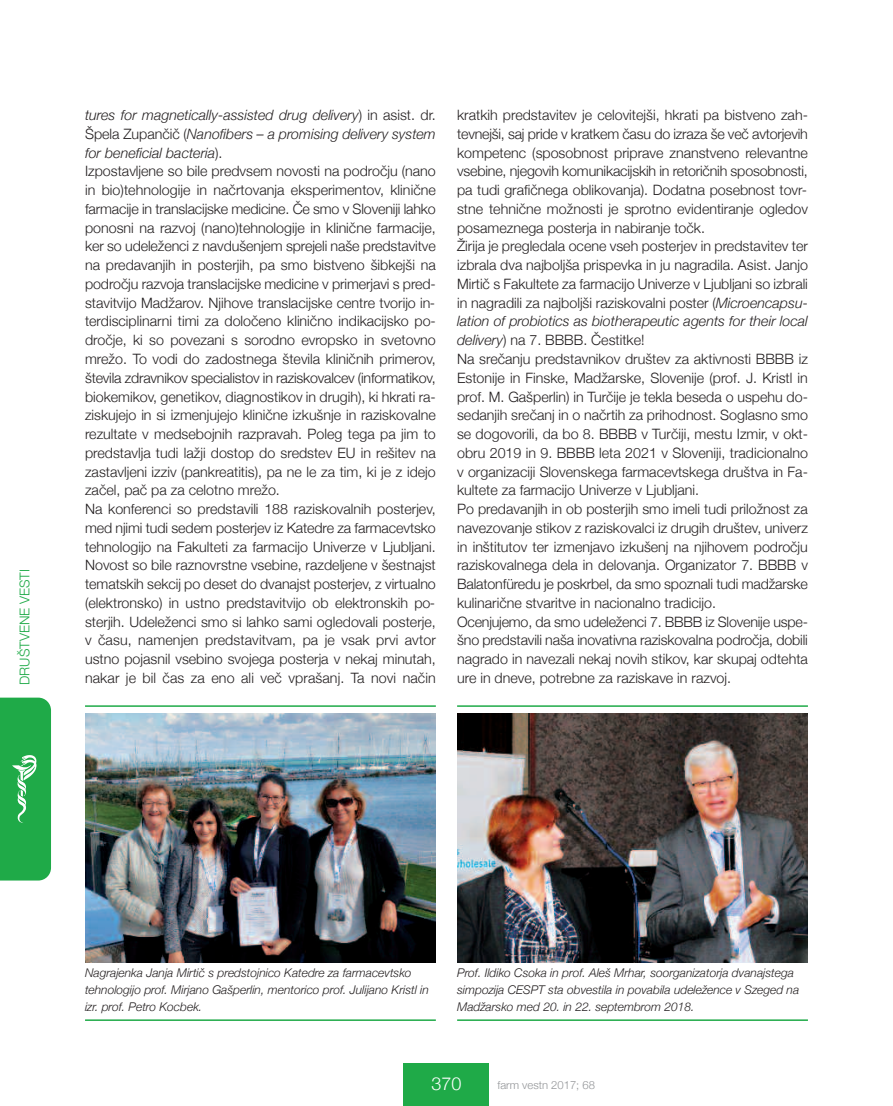
<style>
.page{position:relative;width:893px;height:1106px;background:#fff}
.page>*{position:absolute;margin:0;border:0;box-sizing:border-box;transform-origin:0 0}
.t1{font:300 18px "Helvetica Neue";color:#fff}
.t2{font:300 14.25px/18.8px "Helvetica Neue";color:#231f20}
.t3{font:300 13.5px "Helvetica Neue";color:#1faa48}
.t4{font:italic 300 12px/16.8px "Helvetica Neue";color:#231f20}
.t5{font:300 11.25px "Helvetica Neue";color:#939598}
.s1{font-style:italic}
</style>
<div class="page">
<div style="left:404px;top:1063px;width:85px;height:43px;background:#1faa48"></div>
<svg style="left:0;top:697px;width:51px;height:183px;background:#2bae51"></svg>
<hr style="left:85px;top:705px;width:351px;height:2px;background:#1faa48">
<img style="left:85px;top:713px;width:351px;height:249px">
<img style="left:457px;top:713px;width:351px;height:249px">
<hr style="left:85px;top:1019px;width:351px;height:1px;background:#1faa48">
<hr style="left:457px;top:705px;width:351px;height:2px;background:#1faa48">
<hr style="left:457px;top:1019px;width:351px;height:1px;background:#1faa48">
<p class="t3" style="left:16px;top:685px;width:117px;rotate:-90deg">DRUŠTVENE VESTI</p>
<p class="t2" style="left:85px;top:105px;width:352px"><span class="s1">tures for magnetically-assisted drug delivery</span>) in asist. dr.<br>Špela zupančič (<span class="s1">Nanofibers – a promising delivery system for beneficial bacteria</span>).<br>Izpostavljene so bile predvsem novosti na področju (nano in bio)tehnologije in načrtovanja eksperimentov, klinične farmacije in translacijske medicine. Če smo v Sloveniji lahko ponosni na razvoj (nano)tehnologije in klinične farmacije, ker so udeleženci z navdušenjem sprejeli naše predstavitve na predavanjih in posterjih, pa smo bistveno šibkejši na področju razvoja translacijske medicine v primerjavi s pred&shy;stavitvijo madžarov. Njihove translacijske centre tvorijo in&shy;terdisciplinarni timi za določeno klinično indikacijsko po&shy;dročje, ki so povezani s sorodno evropsko in svetovno mrežo. To vodi do zadostnega števila kliničnih primerov, števila zdravnikov specialistov in raziskovalcev (informatikov, biokemikov, genetikov, diagnostikov in drugih), ki hkrati ra&shy;ziskujejo in si izmenjujejo klinične izkušnje in raziskovalne rezultate v medsebojnih razpravah. poleg tega pa jim to predstavlja tudi lažji dostop do sredstev EU in rešitev na zastavljeni izziv (pankreatitis), pa ne le za tim, ki je z idejo začel, pač pa za celotno mrežo.<br>Na konferenci so predstavili 188 raziskovalnih posterjev, med njimi tudi sedem posterjev iz Katedre za farmacevtsko tehnologijo na Fakulteti za farmacijo Univerze v Ljubljani.<br>Novost so bile raznovrstne vsebine, razdeljene v šestnajst tematskih sekcij po deset do dvanajst posterjev, z virtualno (elektronsko) in ustno predstavitvijo ob elektronskih po&shy;sterjih. Udeleženci smo si lahko sami ogledovali posterje, v času, namenjen predstavitvam, pa je vsak prvi avtor ustno pojasnil vsebino svojega posterja v nekaj minutah, nakar je bil čas za eno ali več vprašanj. Ta novi način</p>
<p class="t2" style="left:457px;top:105px;width:352px">kratkih predstavitev je celovitejši, hkrati pa bistveno zah&shy;tevnejši, saj pride v kratkem času do izraza še več avtorjevih kompetenc (sposobnost priprave znanstveno relevantne vsebine, njegovih komunikacijskih in retoričnih sposobnosti, pa tudi grafičnega oblikovanja). Dodatna posebnost tovr&shy;stne tehnične možnosti je sprotno evidentiranje ogledov posameznega posterja in nabiranje točk.<br>Žirija je pregledala ocene vseh posterjev in predstavitev ter izbrala dva najboljša prispevka in ju nagradila. Asist. Janjo mirtič s Fakultete za farmacijo Univerze v Ljubljani so izbrali in nagradili za najboljši raziskovalni poster (<span class="s1">Microencapsu&shy;lation of probiotics as biotherapeutic agents for their local delivery</span>) na 7. BBBB. Čestitke!<br>Na srečanju predstavnikov društev za aktivnosti BBBB iz Estonije in Finske, madžarske, Slovenije (prof. J. Kristl in prof. m. gašperlin) in Turčije je tekla beseda o uspehu do&shy;sedanjih srečanj in o načrtih za prihodnost. Soglasno smo se dogovorili, da bo 8. BBBB v Turčiji, mestu Izmir, v okt&shy;obru 2019 in 9. BBBB leta 2021 v Sloveniji, tradicionalno v organizaciji Slovenskega farmacevtskega društva in Fa&shy;kultete za farmacijo Univerze v Ljubljani.<br>po predavanjih in ob posterjih smo imeli tudi priložnost za navezovanje stikov z raziskovalci iz drugih društev, univerz in inštitutov ter izmenjavo izkušenj na njihovem področju raziskovalnega dela in delovanja. Organizator 7. BBBB v Balatonfüredu je poskrbel, da smo spoznali tudi madžarske kulinarične stvaritve in nacionalno tradicijo.<br>Ocenjujemo, da smo udeleženci 7. BBBB iz Slovenije uspe&shy;šno predstavili naša inovativna raziskovalna področja, dobili nagrado in navezali nekaj novih stikov, kar skupaj odtehta ure in dneve, potrebne za raziskave in razvoj.</p>
<p class="t4" style="left:85px;top:964px;width:345px">Nagrajenka Janja Mirtič s predstojnico Katedre za farmacevtsko tehnologijo prof. Mirjano Gašperlin, mentorico prof. Julijano Kristl in izr. prof. Petro Kocbek.</p>
<p class="t4" style="left:457px;top:964px;width:344px">Prof. Ildiko Csoka in prof. Aleš Mrhar, soorganizatorja dvanajstega simpozija CESPT sta obvestila in povabila udeležence v Szeged na<br>Madžarsko med 20. in 22. septembrom 2018.</p>
<p class="t1" style="left:431px;top:1072px;width:32px">370</p>
<p class="t5" style="left:497px;top:1078px;width:99px">farm vestn 2017; 68</p>
</div>
